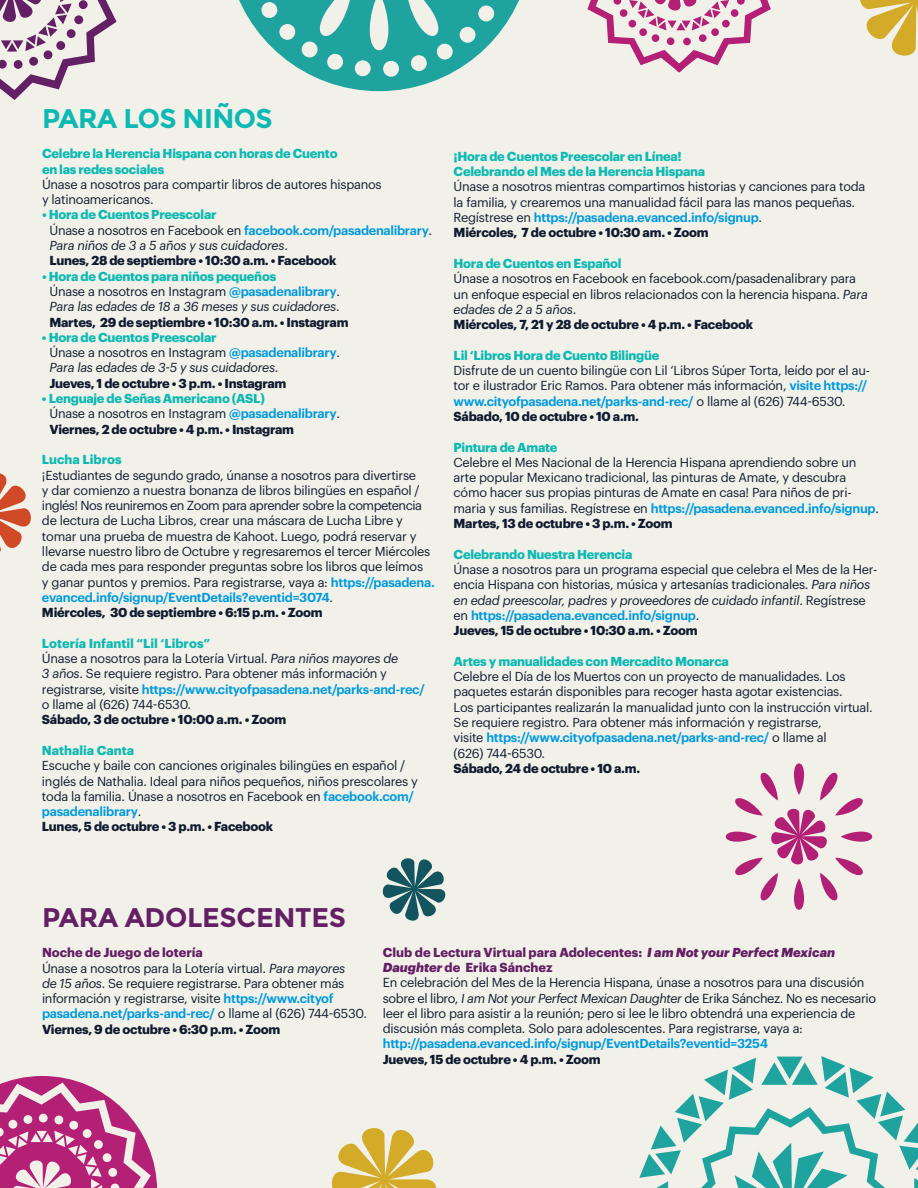
<style>
.page{position:relative;width:918px;height:1188px;background:#f2f1e9}
.page>*{position:absolute;margin:0;border:0;box-sizing:border-box;transform-origin:0 0}
.t1{font:700 27px "Montserrat";letter-spacing:-.01em;color:#632064}
.t2{font:700 27px "Montserrat";letter-spacing:-.02em;color:#0dbab3}
.t3{font:12.75px/15.3px "Graphik";letter-spacing:-.02em;color:#111c31}
.t4{font:700 12.75px/15.3px "Graphik";letter-spacing:-.02em;color:#111c31}
.t5{font:700 12.75px/15.3px "Graphik";letter-spacing:-.02em;color:#0dbab3}
.t6{font:600 12.75px "Graphik";letter-spacing:-.02em;color:#009bde}
.t7{font:700 12.75px "Graphik";color:#0dbab3}
.s1{color:#0dbab3}
.s2{font-weight:400}
.s3{font-weight:600;color:#009bde}
.s4{font-weight:400;font-style:italic}
.s5{font-weight:700}
.s6{font-weight:700;color:#0dbab3}
.s7{font-style:italic}
.s8{font-weight:700;color:#632064}
.s9{font-weight:900;font-style:italic;color:#632064}
</style>
<div class="page">
<svg style="left:0;top:473px;width:31px;height:79px"></svg>
<svg style="left:0;top:0;width:117px;height:100px"></svg>
<svg style="left:0;top:1076px;width:157px;height:112px"></svg>
<svg style="left:639px;top:1056px;width:279px;height:132px"></svg>
<svg style="left:239px;top:0;width:280px;height:91px"></svg>
<svg style="left:331px;top:1128px;width:105px;height:60px"></svg>
<svg style="left:860px;top:0;width:58px;height:56px"></svg>
<svg style="left:587px;top:0;width:184px;height:72px"></svg>
<svg style="left:726px;top:763px;width:146px;height:147px"></svg>
<svg style="left:382px;top:858px;width:64px;height:63px"></svg>
<h1 class="t2" style="left:42px;top:102px;width:232px">PARA LOS NIÑOS</h1>
<p class="t5" style="left:42px;top:145px;width:297px">Celebre la Herencia Hispana con horas de Cuento en las redes sociales</p>
<p class="t3" style="left:42px;top:176px;width:341px">Únase a nosotros para compartir libros de autores hispanos y latinoamericanos.</p>
<p class="t4" style="left:49px;top:206px;width:384px;text-indent:-7px"><span class="s1">• Hora de Cuentos Preescolar<br></span><span class="s2">Únase a nosotros en Facebook en</span> <span class="s3">facebook.com/pasadenalibrary</span><span class="s2">.<br></span><span class="s4">Para niños de 3 a 5 años y sus cuidadores</span><span class="s2">.<br></span>Lunes, 28 de septiembre • 10:30 a.m. • Facebook</p>
<p class="t4" style="left:49px;top:267px;width:301px;text-indent:-7px"><span class="s1">• Hora de Cuentos para niños pequeños<br></span><span class="s2">Únase a nosotros en Instagram</span> <span class="s3">@pasadenalibrary</span><span class="s2">.<br></span><span class="s4">Para las edades de 18 a 36 meses y sus cuidadores</span><span class="s2">.<br></span>Martes, 29 de septiembre • 10:30 a.m. • Instagram</p>
<p class="t4" style="left:49px;top:328px;width:292px;text-indent:-7px"><span class="s1">• Hora de Cuentos Preescolar<br></span><span class="s2">Únase a nosotros en Instagram</span> <span class="s3">@pasadenalibrary</span><span class="s2">.<br></span><span class="s4">Para las edades de 3-5 y sus cuidadores</span><span class="s2">.<br></span>Jueves, 1 de octubre • 3 p.m. • Instagram</p>
<p class="t4" style="left:49px;top:390px;width:292px;text-indent:-7px"><span class="s1">• Lenguaje de Señas Americano (ASL)<br></span><span class="s2">Únase a nosotros en Instagram</span> <span class="s3">@pasadenalibrary</span><span class="s2">.<br></span>Viernes, 2 de octubre • 4 p.m. • Instagram</p>
<p class="t7" style="left:42px;top:450px;width:81px">Lucha Libros</p>
<p class="t3" style="left:42px;top:466px;width:394px">¡Estudiantes de segundo grado, únanse a nosotros para divertirse<br>y dar comienzo a nuestra bonanza de libros bilingües en español / inglés! Nos reuniremos en Zoom para aprender sobre la competencia de lectura de Lucha Libros, crear una máscara de Lucha Libre y tomar una prueba de muestra de Kahoot. Luego, podrá reservar y llevarse nuestro libro de Octubre y regresaremos el tercer Miércoles de cada mes para responder preguntas sobre los libros que leímos<br>y ganar puntos y premios. Para registrarse, vaya a: <span class="s3">https://pasadena. evanced.info/signup/EventDetails?eventid=3074</span>.<br><span class="s5">Miércoles, 30 de septiembre • 6:15 p.m. • Zoom</span></p>
<p class="t3" style="left:42px;top:635px;width:384px"><span class="s6">Lotería Infantil “Lil ‘Libros”<br></span>Únase a nosotros para la Lotería Virtual. <span class="s7">Para niños mayores de<br>3 años</span>. Se requiere registro. Para obtener más información y registrarse, visite <span class="s3">https://www.cityofpasadena.net/parks-and-rec/ </span>o llame al (626) 744-6530.</p>
<p class="t4" style="left:42px;top:711px;width:246px">Sábado, 3 de octubre • 10:00 a.m. • Zoom</p>
<p class="t7" style="left:42px;top:740px;width:94px">Nathalia Canta</p>
<p class="t3" style="left:42px;top:757px;width:377px">Escuche y baile con canciones originales bilingües en español / inglés de Nathalia. Ideal para niños pequeños, niños prescolares y toda la familia. Únase a nosotros en Facebook en <span class="s3">facebook.com/ pasadenalibrary</span>.<br><span class="s5">Lunes, 5 de octubre • 3 p.m. • Facebook</span></p>
<p class="t5" style="left:454px;top:147px;width:253px">¡Hora de Cuentos Preescolar en Línea!<br>Celebrando el Mes de la Herencia Hispana</p>
<p class="t3" style="left:454px;top:178px;width:413px">Únase a nosotros mientras compartimos historias y canciones para toda la familia, y crearemos una manualidad fácil para las manos pequeñas.<br>Regístrese en <span class="s3">https://pasadena.evanced.info/signup</span>.<br><span class="s5">Miércoles, 7 de octubre • 10:30 am. • Zoom</span></p>
<p class="t5" style="left:454px;top:255px;width:169px">Hora de Cuentos en Español</p>
<p class="t3" style="left:454px;top:270px;width:416px">Únase a nosotros en Facebook en facebook.com/pasadenalibrary para un enfoque especial en libros relacionados con la herencia hispana. <span class="s7">Para edades de 2 a 5 años</span>.<br><span class="s5">Miércoles, 7, 21 y 28 de octubre • 4 p.m. • Facebook</span></p>
<p class="t5" style="left:454px;top:346px;width:207px">Lil ‘Libros Hora de Cuento Bilingüe</p>
<p class="t3" style="left:454px;top:362px;width:418px">Disfrute de un cuento bilingüe con Lil ‘Libros Súper Torta, leído por el au&shy;tor e ilustrador Eric Ramos. Para obtener más información, <span class="s3">visite https:// www.cityofpasadena.net/parks-and-rec/</span> o llame al (626) 744-6530.<br><span class="s5">Sábado, 10 de octubre • 10 a.m.</span></p>
<p class="t5" style="left:454px;top:438px;width:105px">Pintura de Amate</p>
<p class="t3" style="left:454px;top:454px;width:427px">Celebre el Mes Nacional de la Herencia Hispana aprendiendo sobre un arte popular Mexicano tradicional, las pinturas de Amate, y descubra cómo hacer sus propias pinturas de Amate en casa! Para niños de pri&shy;maria y sus familias. Regístrese en <span class="s3">https://pasadena.evanced.info/signup</span>.<br><span class="s5">Martes, 13 de octubre • 3 p.m. • Zoom</span></p>
<p class="t5" style="left:454px;top:545px;width:180px">Celebrando Nuestra Herencia</p>
<p class="t3" style="left:454px;top:561px;width:425px">Únase a nosotros para un programa especial que celebra el Mes de la Her&shy;encia Hispana con historias, música y artesanías tradicionales. <span class="s7">Para niños en edad preescolar, padres y proveedores de cuidado infantil</span>. Regístrese en <span class="s3">https://pasadena.evanced.info/signup</span>.<br><span class="s5">Jueves, 15 de octubre • 10:30 a.m. • Zoom</span></p>
<p class="t5" style="left:454px;top:652px;width:277px">Artes y manualidades con Mercadito Monarca</p>
<p class="t3" style="left:454px;top:668px;width:421px">Celebre el Día de los Muertos con un proyecto de manualidades. Los paquetes estarán disponibles para recoger hasta agotar existencias.<br>Los participantes realizarán la manualidad junto con la instrucción virtual.<br>Se requiere registro. Para obtener más información y registrarse,<br>visite <span class="s3">https://www.cityofpasadena.net/parks-and-rec/</span> o llame al<br>(626) 744-6530.</p>
<p class="t4" style="left:454px;top:759px;width:188px">Sábado, 24 de octubre • 10 a.m.</p>
<h1 class="t1" style="left:42px;top:901px;width:306px">PARA ADOLESCENTES</h1>
<p class="t3" style="left:42px;top:944px;width:326px"><span class="s8">Noche de Juego de lotería<br></span>Únase a nosotros para la Lotería virtual. <span class="s7">Para mayores<br>de 15 años</span>. Se requiere registrarse. Para obtener más información y registrarse, visite <span class="s3">https://www.cityof pasadena.net/parks-and-rec/</span> o llame al (626) 744-6530.<br><span class="s5">Viernes, 9 de octubre • 6:30 p.m. • Zoom</span></p>
<p class="t3" style="left:383px;top:943px;width:495px"><span class="s8">Club de Lectura Virtual para Adolecentes:</span> <span class="s9">I am Not your Perfect Mexican Daughter</span> <span class="s8">de Erika Sánchez<br></span>En celebración del Mes de la Herencia Hispana, únase a nosotros para una discusión sobre el libro, <span class="s7">I am Not your Perfect Mexican Daughter</span> de Erika Sánchez. No es necesario leer el libro para asistir a la reunión; pero si lee le libro obtendrá una experiencia de discusión más completa. Solo para adolescentes. Para registrarse, vaya a:</p>
<p class="t6" style="left:383px;top:1034px;width:387px">http://pasadena.evanced.info/signup/EventDetails?eventid=3254</p>
<p class="t4" style="left:383px;top:1050px;width:219px">Jueves, 15 de octubre • 4 p.m. • Zoom</p>
</div>
